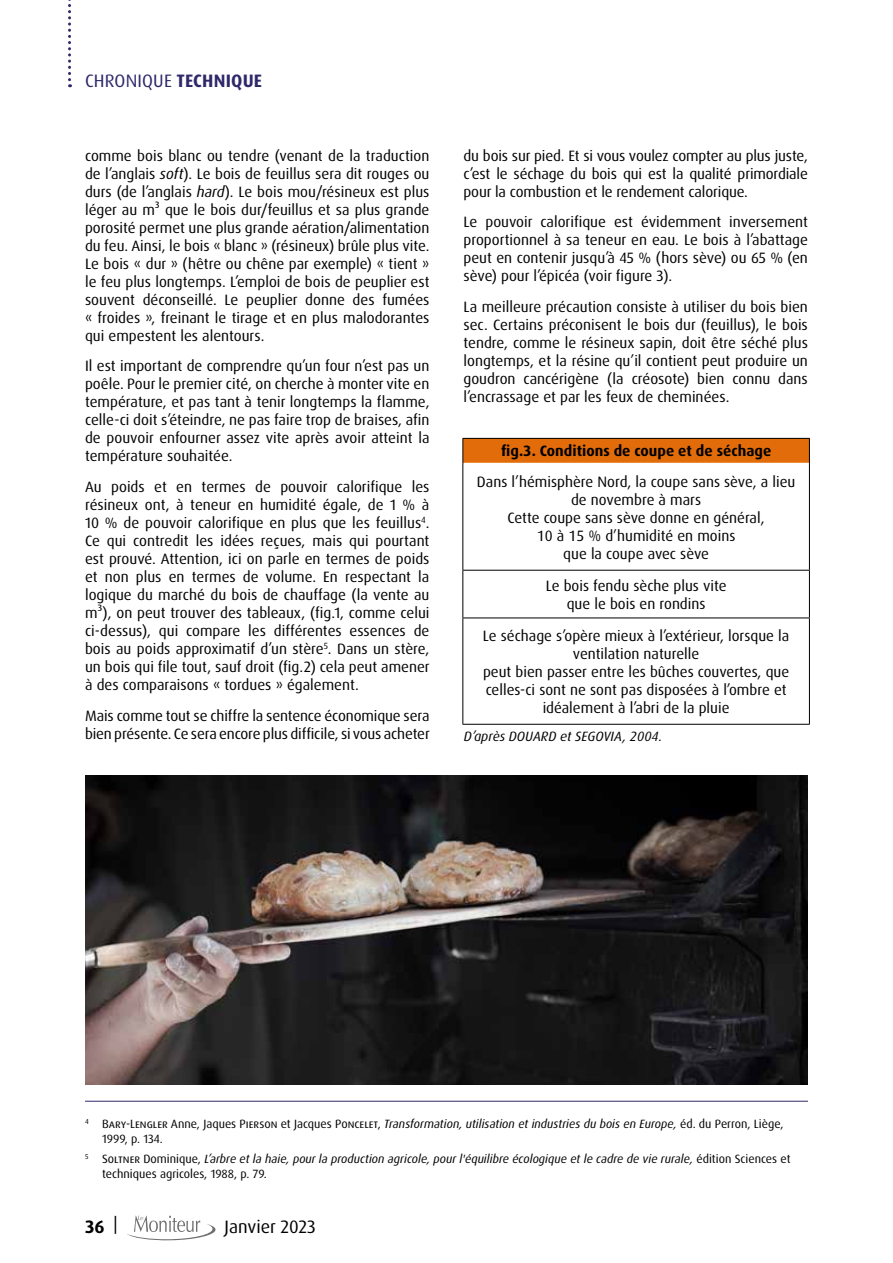
<style>
.page{position:relative;width:893px;height:1263px;background:#fff}
.page>*{position:absolute;margin:0;border:0;box-sizing:border-box;transform-origin:0 0}
.t1{font:18px "Dax Pro";letter-spacing:.01em;color:#2e286a}
.t2{font:18px "Dax Pro";color:#000}
.t3{font:700 18px "Dax Pro";color:#000}
.t4{font:15px/18px "Dax Pro";color:#000;text-align:justify}
.t5{font:15px/18px "Dax";color:#000;text-align:center}
.t6{font:700 15px "Dax";color:#000}
.t7{font:italic 13.5px "Dax";color:#000}
.t8{font:italic 12px/15.3px "Dax Pro";color:#000}
.t9{font:12px/15.3px "Dax Pro";color:#000}
.s1{font-weight:700}
.s2{font-style:italic}
.s3{font-style:normal}
</style>
<div class="page">
<svg style="left:127px;top:1215px;width:89px;height:26px"></svg>
<hr style="left:85px;top:1101px;width:723px;height:1px;background:#2e286a">
<svg style="left:68px;top:0;width:3px;height:87px"></svg>
<img style="left:85px;top:775px;width:723px;height:309px">
<div style="left:463px;top:438px;width:346px;height:26px;background:#e36c0a"></div>
<hr style="left:463px;top:463px;width:346px;height:2px;background:#fff">
<hr style="left:462px;top:438px;width:348px;height:1px;background:#000">
<svg style="left:462px;top:439px;width:1px;height:25px"></svg>
<svg style="left:809px;top:439px;width:1px;height:25px"></svg>
<hr style="left:462px;top:464px;width:1px;height:106px;background:#000">
<hr style="left:809px;top:464px;width:1px;height:106px;background:#000">
<hr style="left:462px;top:571px;width:1px;height:46px;background:#000">
<hr style="left:809px;top:571px;width:1px;height:46px;background:#000">
<hr style="left:462px;top:618px;width:1px;height:106px;background:#000">
<hr style="left:809px;top:618px;width:1px;height:106px;background:#000">
<hr style="left:462px;top:724px;width:348px;height:1px;background:#000">
<hr style="left:462px;top:570px;width:348px;height:1px;background:#000">
<hr style="left:462px;top:617px;width:348px;height:1px;background:#000">
<p class="t1" style="left:85px;top:69px;width:179px">CHRONIQUE <span class="s1">TECHNIQUE</span></p>
<p class="t4" style="left:85px;top:146px;width:346px">comme bois blanc ou tendre (venant de la traduction de l’anglais <span class="s2">soft</span>). Le bois de feuillus sera dit rouges ou durs (de l’anglais <span class="s2">hard</span>). Le bois mou/résineux est plus léger au m³ que le bois dur/feuillus et sa plus grande porosité permet une plus grande aération/alimentation du feu. Ainsi, le bois « blanc » (résineux) brûle plus vite.<br>Le bois « dur » (hêtre ou chêne par exemple) « tient » le feu plus longtemps. L’emploi de bois de peuplier est souvent déconseillé. Le peuplier donne des fumées « froides », freinant le tirage et en plus malodorantes qui empestent les alentours.</p>
<p class="t4" style="left:85px;top:357px;width:346px">Il est important de comprendre qu’un four n’est pas un poêle. Pour le premier cité, on cherche à monter vite en température, et pas tant à tenir longtemps la flamme, celle-ci doit s’éteindre, ne pas faire trop de braises, afin de pouvoir enfourner assez vite après avoir atteint la température souhaitée.</p>
<p class="t4" style="left:85px;top:478px;width:346px">Au poids et en termes de pouvoir calorifique les résineux ont, à teneur en humidité égale, de 1 % à 10 % de pouvoir calorifique en plus que les feuillus<sup>4</sup>.<br>Ce qui contredit les idées reçues, mais qui pourtant est prouvé. Attention, ici on parle en termes de poids et non plus en termes de volume. En respectant la logique du marché du bois de chauffage (la vente au m³), on peut trouver des tableaux, (fig.1, comme celui ci-dessus), qui compare les différentes essences de bois au poids approximatif d’un stère<sup>5</sup>. Dans un stère, un bois qui file tout, sauf droit (fig.2) cela peut amener à des comparaisons « tordues » également.</p>
<p class="t4" style="left:85px;top:707px;width:346px">Mais comme tout se chiffre la sentence économique sera bien présente. Ce sera encore plus difficile, si vous acheter</p>
<p class="t4" style="left:463px;top:146px;width:346px">du bois sur pied. Et si vous voulez compter au plus juste, c’est le séchage du bois qui est la qualité primordiale pour la combustion et le rendement calorique.</p>
<p class="t4" style="left:463px;top:213px;width:346px">Le pouvoir calorifique est évidemment inversement proportionnel à sa teneur en eau. Le bois à l’abattage peut en contenir jusqu’à 45 % (hors sève) ou 65 % (en sève) pour l’épicéa (voir figure 3).</p>
<p class="t4" style="left:463px;top:298px;width:346px">La meilleure précaution consiste à utiliser du bois bien sec. Certains préconisent le bois dur (feuillus), le bois tendre, comme le résineux sapin, doit être séché plus longtemps, et la résine qu’il contient peut produire un goudron cancérigène (la créosote) bien connu dans l’encrassage et par les feux de cheminées.</p>
<p class="t6" style="left:501px;top:442px;width:272px">fig.3. Conditions de coupe et de séchage</p>
<p class="t5" style="left:477px;top:473px;width:320px">Dans l’hémisphère Nord, la coupe sans sève, a lieu de novembre à mars<br>Cette coupe sans sève donne en général,<br>10 à 15 % d’humidité en moins<br>que la coupe avec sève</p>
<p class="t5" style="left:546px;top:577px;width:182px">Le bois fendu sèche plus vite que le bois en rondins</p>
<p class="t5" style="left:483px;top:627px;width:308px">Le séchage s’opère mieux à l’extérieur, lorsque la ventilation naturelle<br>peut bien passer entre les bûches couvertes, que celles-ci sont ne sont pas disposées à l’ombre et idéalement à l’abri de la pluie</p>
<p class="t7" style="left:464px;top:729px;width:200px">D’après DOUARD et SEGOVIA, 2004.</p>
<p class="t9" style="left:102px;top:1116px;width:683px;text-indent:-17px"><sup>4</sup> Bary-Lengler Anne, Jaques Pierson et Jacques Poncelet, <span class="s2">Transformation, utilisation et industries du bois en Europe,</span> éd. du Perron, Liège,<br>1999, p. 134.</p>
<p class="t8" style="left:102px;top:1151px;width:690px;text-indent:-17px"><sup>5</sup> <span class="s3">Soltner Dominique,</span> L’arbre et la haie, pour la production agricole, pour l'équilibre écologique et le cadre de vie rurale, <span class="s3">édition Sciences et techniques agricoles, 1988, p. 79.</span></p>
<p class="t3" style="left:85px;top:1215px;width:34px">36 <sup>|</sup></p>
<p class="t2" style="left:224px;top:1215px;width:93px">Janvier 2023</p>
</div>
